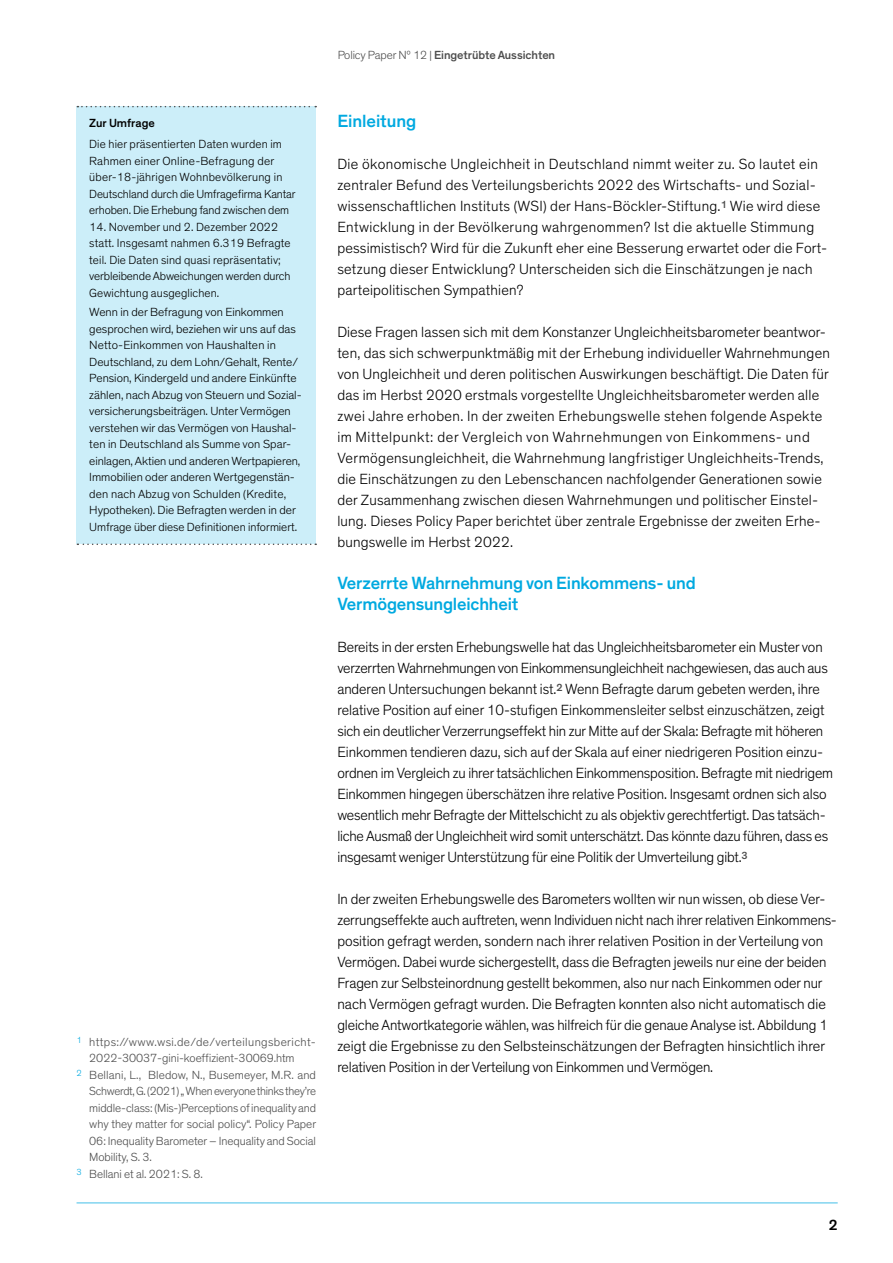
<style>
.page{position:relative;width:893px;height:1263px;background:#fff}
.page>*{position:absolute;margin:0;border:0;box-sizing:border-box;transform-origin:0 0}
.t1{font:500 18px/21px "Theinhardt";letter-spacing:-.01em;color:#00a9e0}
.t2{font:300 15px/21px "Theinhardt";color:#000}
.t3{font:300 15px/21px "Theinhardt";letter-spacing:.02em;color:#000}
.t4{font:500 15px "Theinhardt";color:#000}
.t5{font:300 12px/16.5px "Theinhardt";color:#000}
.t6{font:300 12px "Theinhardt";letter-spacing:-.005em;color:#4d4d4d}
.t7{font:500 12px "Theinhardt";letter-spacing:-.005em;color:#000}
.t8{font:300 12px "Theinhardt";letter-spacing:-.025em;color:#4d4d4d}
.t9{font:300 12px "Theinhardt";letter-spacing:.03em;color:#4d4d4d}
.s1{font-weight:300}
</style>
<div class="page">
<hr style="left:77px;top:1202px;width:761px;height:1px;background:#00a9e0">
<div style="left:77px;top:107px;width:239px;height:437px;background:#cceef9"></div>
<svg style="left:77px;top:543px;width:239px;height:2px"></svg>
<svg style="left:77px;top:106px;width:239px;height:1px"></svg>
<p class="t7" style="left:337px;top:48px;width:219px"><span class="s1">Policy Paper Nº 12 |</span> Eingetrübte Aussichten</p>
<p class="t7" style="left:89px;top:116px;width:67px">Zur Umfrage</p>
<p class="t5" style="left:89px;top:136px;width:208px">Die hier präsentierten Daten wurden im Rahmen einer Online-Befragung der über-18-jährigen Wohnbevölkerung in Deutschland durch die Umfragefirma Kantar erhoben. Die Erhebung fand zwischen dem</p>
<p class="t5" style="left:89px;top:219px;width:203px">14. November und 2. Dezember 2022 statt. Insgesamt nahmen 6.319 Befragte teil. Die Daten sind quasi repräsentativ; verbleibende Abweichungen werden durch Gewichtung ausgeglichen.</p>
<p class="t5" style="left:89px;top:304px;width:214px">Wenn in der Befragung von Einkommen gesprochen wird, beziehen wir uns auf das Netto-Einkommen von Haushalten in Deutschland, zu dem Lohn/Gehalt, Rente/ Pension, Kindergeld und andere Einkünfte zählen, nach Abzug von Steuern und Sozial&shy;versicherungsbeiträgen. Unter Vermögen verstehen wir das Vermögen von Haushal&shy;ten in Deutschland als Summe von Spar&shy;einlagen, Aktien und anderen Wertpapieren, Immobilien oder anderen Wertgegenstän&shy;den nach Abzug von Schulden (Kredite, Hypotheken). Die Befragten werden in der Umfrage über diese Definitionen informiert.</p>
<p class="t9" style="left:77px;top:1035px;width:241px"><sup>1</sup> https://www.wsi.de/de/verteilungsbericht-</p>
<p class="t6" style="left:89px;top:1051px;width:207px">2022-30037-gini-koeffizient-30069.htm</p>
<p class="t6" style="left:77px;top:1068px;width:241px"><sup>2</sup> Bellani, L., Bledow, N., Busemeyer, M.R. and</p>
<p class="t8" style="left:89px;top:1084px;width:228px">Schwerdt, G. (2021) „ When everyone thinks they’re</p>
<p class="t6" style="left:89px;top:1101px;width:228px">middle-class: (Mis-)Perceptions of inequality and</p>
<p class="t6" style="left:89px;top:1117px;width:228px">why they matter for social policy“. Policy Paper</p>
<p class="t6" style="left:89px;top:1134px;width:228px">06: Inequality Barometer – Inequality and Social</p>
<p class="t6" style="left:89px;top:1150px;width:64px">Mobility, S. 3.</p>
<p class="t6" style="left:77px;top:1167px;width:128px"><sup>3</sup> Bellani et al. 2021: S. 8.</p>
<p class="t1" style="left:337px;top:111px;width:80px">Einleitung</p>
<p class="t3" style="left:337px;top:154px;width:492px">Die ökonomische Ungleichheit in Deutschland nimmt weiter zu. So lautet ein zentraler Befund des Verteilungsberichts 2022 des Wirtschafts- und Sozial&shy;wissenschaftlichen Instituts (WSI) der Hans-Böckler-Stiftung.<sup>1</sup> Wie wird diese Entwicklung in der Bevölkerung wahrgenommen? Ist die aktuelle Stimmung pessimistisch? Wird für die Zukunft eher eine Besserung erwartet oder die Fort&shy;setzung dieser Entwicklung? Unterscheiden sich die Einschätzungen je nach parteipolitischen Sympathien?</p>
<p class="t2" style="left:337px;top:322px;width:494px">Diese Fragen lassen sich mit dem Konstanzer Ungleichheitsbarometer beantwor&shy;ten, das sich schwerpunktmäßig mit der Erhebung individueller Wahrnehmungen von Ungleichheit und deren politischen Auswirkungen beschäftigt. Die Daten für das im Herbst 2020 erstmals vorgestellte Ungleichheitsbarometer werden alle zwei Jahre erhoben. In der zweiten Erhebungswelle stehen folgende Aspekte im Mittelpunkt: der Vergleich von Wahrnehmungen von Einkommens- und Vermögensungleichheit, die Wahrnehmung langfristiger Ungleichheits-Trends, die Einschätzungen zu den Lebenschancen nachfolgender Generationen sowie der Zusammenhang zwischen diesen Wahrnehmungen und politischer Einstel&shy;lung. Dieses Policy Paper berichtet über zentrale Ergebnisse der zweiten Erhe&shy;bungswelle im Herbst 2022.</p>
<p class="t1" style="left:337px;top:573px;width:360px">Verzerrte Wahrnehmung von Einkommens- und<br>Vermögensungleichheit</p>
<p class="t2" style="left:337px;top:637px;width:497px">Bereits in der ersten Erhebungswelle hat das Ungleichheitsbarometer ein Muster von verzerrten Wahrnehmungen von Einkommensungleichheit nachgewiesen, das auch aus anderen Untersuchungen bekannt ist.<sup>2</sup> Wenn Befragte darum gebeten werden, ihre relative Position auf einer 10-stufigen Einkommensleiter selbst einzuschätzen, zeigt sich ein deutlicher Verzerrungseffekt hin zur Mitte auf der Skala: Befragte mit höheren Einkommen tendieren dazu, sich auf der Skala auf einer niedrigeren Position einzu&shy;ordnen im Vergleich zu ihrer tatsächlichen Einkommensposition. Befragte mit niedrigem Einkommen hingegen überschätzen ihre relative Position. Insgesamt ordnen sich also wesentlich mehr Befragte der Mittelschicht zu als objektiv gerechtfertigt. Das tatsäch&shy;liche Ausmaß der Ungleichheit wird somit unterschätzt. Das könnte dazu führen, dass es insgesamt weniger Unterstützung für eine Politik der Umverteilung gibt.<sup>3</sup></p>
<p class="t2" style="left:337px;top:889px;width:501px">In der zweiten Erhebungswelle des Barometers wollten wir nun wissen, ob diese Ver&shy;zerrungseffekte auch auftreten, wenn Individuen nicht nach ihrer relativen Einkommens&shy;position gefragt werden, sondern nach ihrer relativen Position in der Verteilung von Vermögen. Dabei wurde sichergestellt, dass die Befragten jeweils nur eine der beiden Fragen zur Selbsteinordnung gestellt bekommen, also nur nach Einkommen oder nur nach Vermögen gefragt wurden. Die Befragten konnten also nicht automatisch die gleiche Antwortkategorie wählen, was hilfreich für die genaue Analyse ist. Abbildung 1 zeigt die Ergebnisse zu den Selbsteinschätzungen der Befragten hinsichtlich ihrer relativen Position in der Verteilung von Einkommen und Vermögen.</p>
<p class="t4" style="left:829px;top:1216px;width:10px">2</p>
</div>
